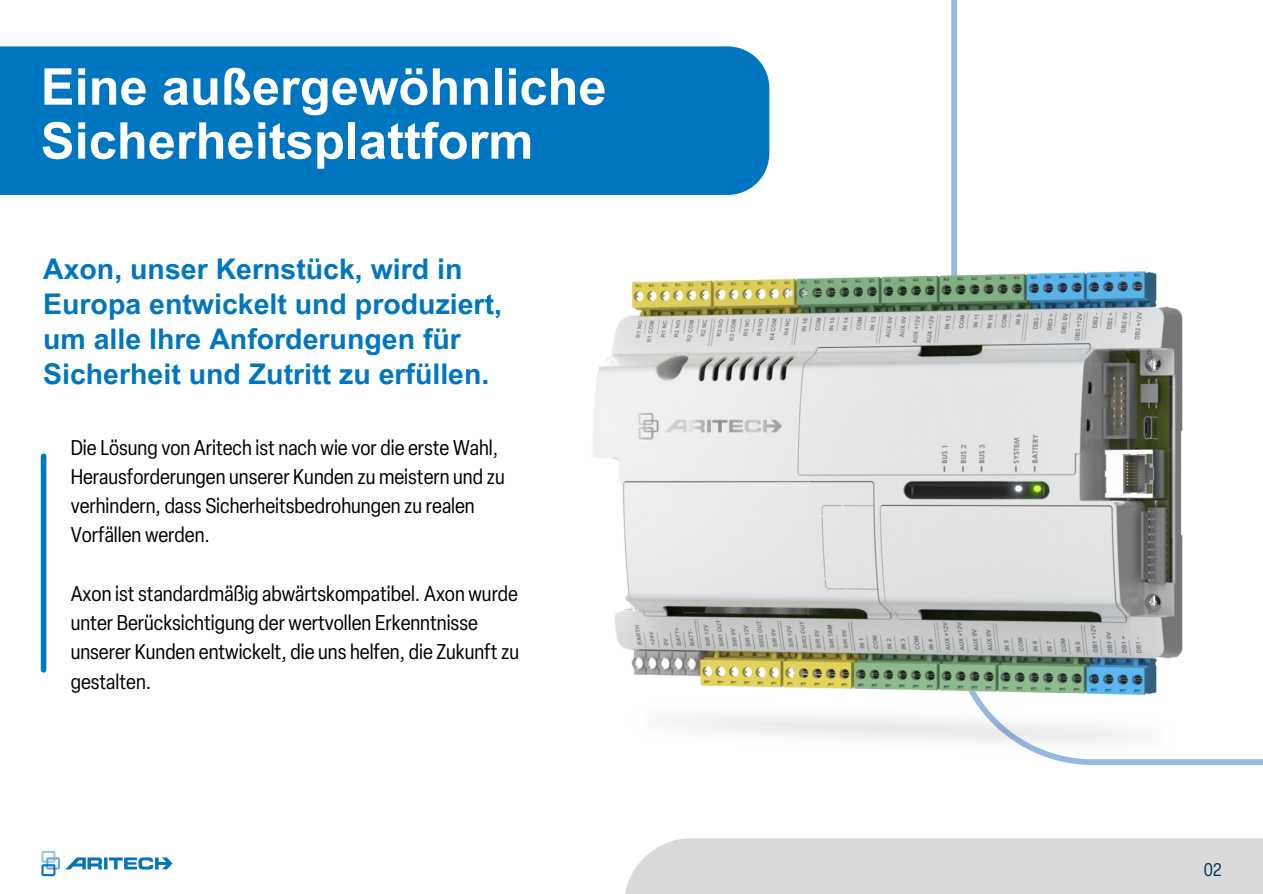
<style>
.page{position:relative;width:1263px;height:894px;background:#fff}
.page>*{position:absolute;margin:0;border:0;box-sizing:border-box;transform-origin:0 0}
.t1{font:700 50.7px/54px "Arial MT Pro";color:#fff}
.t2{font:700 28.5px/34.8px "Arial MT Pro";color:#0076c0}
.t3{font:condensed 21px/29.2px "Elza";color:#000}
.t4{font:condensed 18px "Elza";color:#00375c}
</style>
<div class="page">
<svg style="left:951px;top:0;width:312px;height:764px"></svg>
<div style="left:41px;top:456px;width:5px;height:213px;background:#0079be"></div>
<div style="left:625px;top:838px;width:638px;height:55px;background:#d9d9d9"></div>
<div style="left:0;top:46px;width:769px;height:149px;background:#0076c0"></div>
<img style="left:370px;top:173px;width:864px;height:592px">
<img style="left:41px;top:850px;width:132px;height:27px">
<p class="t1" style="left:41px;top:66px;width:567px">Eine außergewöhnliche<br>Sicherheitsplattform</p>
<p class="t2" style="left:43px;top:255px;width:460px">Axon, unser Kernstück, wird in Europa entwickelt und produziert, um alle Ihre Anforderungen für Sicherheit und Zutritt zu erfüllen.</p>
<p class="t3" style="left:71px;top:432px;width:436px">Die Lösung von Aritech ist nach wie vor die erste Wahl, Herausforderungen unserer Kunden zu meistern und zu verhindern, dass Sicherheitsbedrohungen zu realen Vorfällen werden.</p>
<p class="t3" style="left:71px;top:578px;width:450px">Axon ist standardmäßig abwärtskompatibel. Axon wurde unter Berücksichtigung der wertvollen Erkenntnisse unserer Kunden entwickelt, die uns helfen, die Zukunft zu gestalten.</p>
<p class="t4" style="left:1204px;top:858px;width:19px">02</p>
</div>
